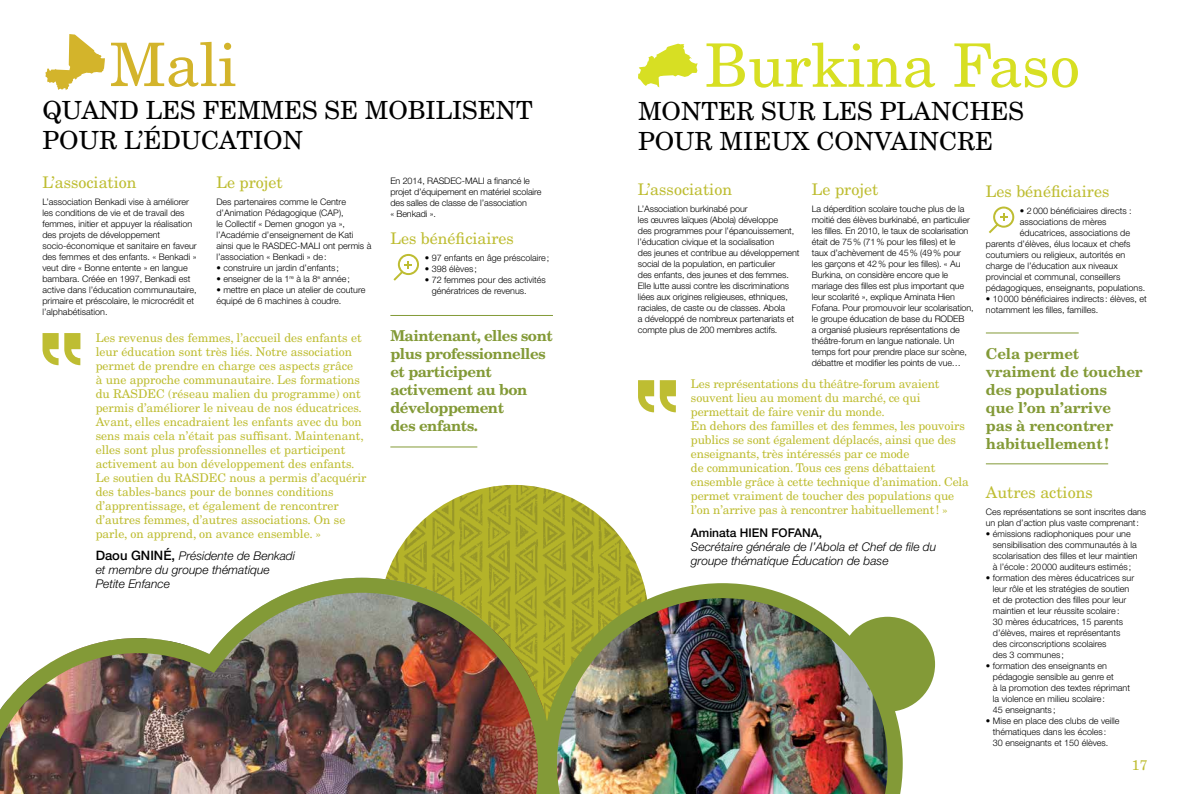
<style>
.page{position:relative;width:1191px;height:794px;background:#fff}
.page>*{position:absolute;margin:0;border:0;box-sizing:border-box;transform-origin:0 0}
.t1{font:60px "New Century Schlbk LT Std";color:#d7df23}
.t2{font:60px "New Century Schlbk LT Std";color:#d3b42b}
.t3{font:25px/30px "New Century Schlbk LT Std";color:#000}
.t4{font:16px "New Century Schlbk LT Std";color:#bebd32}
.t5{font:700 15px/18px "New Century Schlbk LT Std";letter-spacing:-.03em;color:#839a37}
.t6{font:700 15px/18px "New Century Schlbk LT Std";letter-spacing:-.01em;color:#839a37}
.t7{font:14px "New Century Schlbk LT Std";color:#bebd32}
.t8{font:12px/14px "New Century Schlbk LT Std";color:#bebd32}
.t9{font:italic 300 12px/14px "Helvetica Neue LT Std";color:#000}
.t10{font:500 12px "Helvetica Neue LT Std";color:#000}
.t11{font:300 9px/11px "Helvetica Neue LT Std";color:#000}
.s1{font-weight:500;font-style:normal;font-size:13px}
</style>
<div class="page">
<img style="left:388px;top:485px;width:256px;height:98px">
<svg style="left:43px;top:333px;width:37px;height:32px"></svg>
<hr style="left:390px;top:315px;width:163px;height:1px;background:#839a37">
<hr style="left:390px;top:446px;width:87px;height:1px;background:#839a37">
<img style="left:0;top:570px;width:560px;height:224px">
<svg style="left:45px;top:34px;width:60px;height:56px"></svg>
<svg style="left:393px;top:254px;width:26px;height:27px"></svg>
<svg style="left:638px;top:380px;width:16px;height:32px"></svg>
<svg style="left:660px;top:380px;width:16px;height:32px"></svg>
<hr style="left:986px;top:332px;width:92px;height:1px;background:#839a37">
<hr style="left:986px;top:463px;width:122px;height:1px;background:#839a37">
<svg style="left:638px;top:44px;width:59px;height:43px"></svg>
<div style="left:840px;top:617px;width:95px;height:94px;background:#839a37;border-radius:50%"></div>
<img style="left:542px;top:583px;width:360px;height:211px">
<svg style="left:988px;top:206px;width:26px;height:27px"></svg>
<h1 class="t2" style="left:109px;top:28px;width:129px">Mali</h1>
<h2 class="t3" style="left:43px;top:95px;width:492px">QUAND LES FEMMES SE MOBILISENT<br>POUR L’ÉDUCATION</h2>
<h3 class="t4" style="left:42px;top:173px;width:96px">L’association</h3>
<p class="t11" style="left:42px;top:196px;width:156px">L’association Benkadi vise à améliorer les conditions de vie et de travail des femmes, initier et appuyer la réalisation des projets de développement socio-économique et sanitaire en faveur des femmes et des enfants. « Benkadi » veut dire « Bonne entente » en langue bambara. Créée en 1997, Benkadi est active dans l’éducation communautaire, primaire et préscolaire, le microcrédit et l’alphabétisation.</p>
<p class="t8" style="left:96px;top:330px;width:272px">Les revenus des femmes, l’accueil des enfants et leur éducation sont très liés. Notre association permet de prendre en charge ces aspects grâce<br>à une approche communautaire. Les formations du RASDEC (réseau malien du programme) ont permis d’améliorer le niveau de nos éducatrices.<br>Avant, elles encadraient les enfants avec du bon sens mais cela n’était pas suffisant. Maintenant, elles sont plus professionnelles et participent activement au bon développement des enfants.<br>Le soutien du RASDEC nous a permis d’acquérir des tables-bancs pour de bonnes conditions d’apprentissage, et également de rencontrer d’autres femmes, d’autres associations. On se parle, on apprend, on avance ensemble. »</p>
<h3 class="t9" style="left:96px;top:549px;width:201px"><span class="s1">Daou GNINÉ,</span> Présidente de Benkadi et membre du groupe thématique<br>Petite Enfance</h3>
<h3 class="t4" style="left:216px;top:173px;width:68px">Le projet</h3>
<p class="t11" style="left:216px;top:196px;width:157px">Des partenaires comme le Centre d’Animation Pédagogique (CAP),<br>le Collectif « Demen gnogon ya », l’Académie d’enseignement de Kati ainsi que le RASDEC-MALI ont permis à l’association « Benkadi » de:</p>
<p class="t11" style="left:216px;top:262px;width:124px">• construire un jardin d’enfants ;</p>
<p class="t11" style="left:216px;top:273px;width:135px">• enseigner de la 1<sup>re</sup> à la 8<sup>e</sup> année;</p>
<p class="t11" style="left:216px;top:284px;width:150px">• mettre en place un atelier de couture équipé de 6 machines à coudre.</p>
<p class="t11" style="left:390px;top:175px;width:153px">En 2014, RASDEC-MALI a financé le projet d’équipement en matériel scolaire des salles de classe de l’association<br>« Benkadi ».</p>
<h3 class="t4" style="left:390px;top:228px;width:125px">Les bénéficiaires</h3>
<p class="t11" style="left:425px;top:252px;width:126px">• 97 enfants en âge préscolaire;</p>
<p class="t11" style="left:425px;top:263px;width:54px">• 398 élèves ;</p>
<p class="t11" style="left:432px;top:274px;width:116px;text-indent:-7px">• 72 femmes pour des activités génératrices de revenus.</p>
<h3 class="t5" style="left:390px;top:327px;width:164px">Maintenant, elles sont plus professionnelles et participent activement au bon développement<br>des enfants.</h3>
<h1 class="t1" style="left:705px;top:29px;width:377px">Burkina Faso</h1>
<h2 class="t3" style="left:638px;top:96px;width:388px">MONTER SUR LES PLANCHES<br>POUR MIEUX CONVAINCRE</h2>
<h3 class="t4" style="left:638px;top:180px;width:96px">L’association</h3>
<p class="t11" style="left:638px;top:203px;width:163px">L’Association burkinabé pour<br>les œuvres laïques (Abola) développe<br>des programmes pour l’épanouissement, l’éducation civique et la socialisation<br>des jeunes et contribue au développement social de la population, en particulier<br>des enfants, des jeunes et des femmes.<br>Elle lutte aussi contre les discriminations liées aux origines religieuses, ethniques, raciales, de caste ou de classes. Abola<br>a développé de nombreux partenariats et compte plus de 200 membres actifs.</p>
<h3 class="t4" style="left:812px;top:180px;width:68px">Le projet</h3>
<p class="t11" style="left:812px;top:203px;width:163px">La déperdition scolaire touche plus de la moitié des élèves burkinabé, en particulier les filles. En 2010, le taux de scolarisation était de 75% (71% pour les filles) et le taux d’achèvement de 45% (49% pour<br>les garçons et 42% pour les filles). « Au Burkina, on considère encore que le mariage des filles est plus important que leur scolarité », explique Aminata Hien Fofana. Pour promouvoir leur scolarisation, le groupe éducation de base du RODEB<br>a organisé plusieurs représentations de théâtre-forum en langue nationale. Un temps fort pour prendre place sur scène, débattre et modifier les points de vue…</p>
<p class="t8" style="left:691px;top:377px;width:279px">Les représentations du théâtre-forum avaient souvent lieu au moment du marché, ce qui permettait de faire venir du monde.<br>En dehors des familles et des femmes, les pouvoirs publics se sont également déplacés, ainsi que des enseignants, très intéressés par ce mode<br>de communication. Tous ces gens débattaient ensemble grâce à cette technique d’animation. Cela permet vraiment de toucher des populations que l’on n’arrive pas à rencontrer habituellement! »</p>
<h3 class="t10" style="left:691px;top:525px;width:133px">Aminata HIEN FOFANA,</h3>
<h3 class="t9" style="left:691px;top:539px;width:247px">Secrétaire générale de l’Abola et Chef de file du groupe thématique Éducation de base</h3>
<h3 class="t4" style="left:985px;top:181px;width:125px">Les bénéficiaires</h3>
<p class="t11" style="left:1020px;top:205px;width:113px">• 2000 bénéficiaires directs :</p>
<p class="t11" style="left:1020px;top:216px;width:88px">associations de mères</p>
<p class="t11" style="left:1020px;top:227px;width:112px">éducatrices, associations de</p>
<p class="t11" style="left:985px;top:238px;width:146px">parents d’élèves, élus locaux et chefs</p>
<p class="t11" style="left:985px;top:249px;width:141px">coutumiers ou religieux, autorités en</p>
<p class="t11" style="left:985px;top:260px;width:133px">charge de l’éducation aux niveaux</p>
<p class="t11" style="left:985px;top:271px;width:136px">provincial et communal, conseillers</p>
<p class="t11" style="left:985px;top:282px;width:161px">pédagogiques, enseignants, populations.</p>
<p class="t11" style="left:985px;top:293px;width:162px">• 10000 bénéficiaires indirects : élèves, et notamment les filles, familles.</p>
<h3 class="t6" style="left:986px;top:344px;width:158px">Cela permet vraiment de toucher des populations<br>que l’on n’arrive<br>pas à rencontrer habituellement!</h3>
<h3 class="t4" style="left:986px;top:483px;width:108px">Autres actions</h3>
<p class="t11" style="left:986px;top:506px;width:162px">Ces représentations se sont inscrites dans un plan d’action plus vaste comprenant:</p>
<p class="t11" style="left:993px;top:528px;width:146px;text-indent:-7px">• émissions radiophoniques pour une sensibilisation des communautés à la scolarisation des filles et leur maintien à l’école: 20000 auditeurs estimés ;</p>
<p class="t11" style="left:993px;top:572px;width:143px;text-indent:-7px">• formation des mères éducatrices sur leur rôle et les stratégies de soutien et de protection des filles pour leur maintien et leur réussite scolaire:<br>30 mères éducatrices, 15 parents d’élèves, maires et représentants des circonscriptions scolaires<br>des 3 communes ;</p>
<p class="t11" style="left:993px;top:660px;width:139px;text-indent:-7px">• formation des enseignants en pédagogie sensible au genre et<br>à la promotion des textes réprimant la violence en milieu scolaire:<br>45 enseignants ;</p>
<p class="t11" style="left:993px;top:715px;width:128px;text-indent:-7px">• Mise en place des clubs de veille thématiques dans les écoles :<br>30 enseignants et 150 élèves.</p>
<h3 class="t7" style="left:1132px;top:756px;width:17px">17</h3>
</div>
